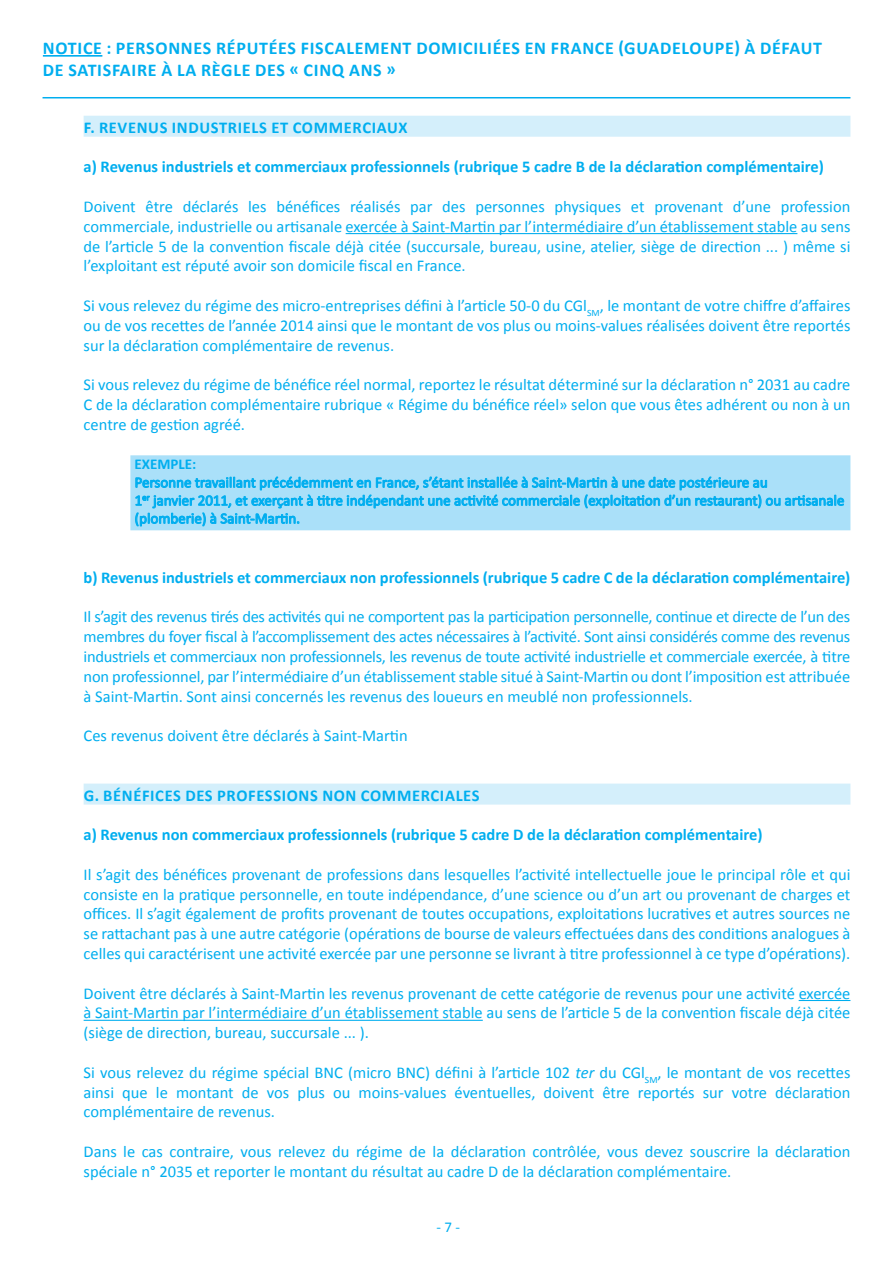
<style>
.page{position:relative;width:893px;height:1263px;background:#fff}
.page>*{position:absolute;margin:0;border:0;box-sizing:border-box;transform-origin:0 0}
.t1{font:700 18px/21.6px "Calibri";letter-spacing:.04em;color:#00aeef}
.t2{font:16.5px/19.8px "Calibri";color:#00aeef;text-align:justify}
.Sous_titré_foncé_sou{font:700 16.5px "Calibri";color:#00aeef}
.Sous_titré_foncé_sou-2{font:700 16.5px "Calibri";letter-spacing:.04em;color:#00aeef}
.t3{font:15px/18px "Calibri";color:#00aeef}
.s1{font-weight:700}
.s2{font-style:italic}
</style>
<div class="page">
<hr style="left:43px;top:55px;width:59px;height:2px;background:#00aeef">
<hr style="left:43px;top:97px;width:807px;height:1px;background:#00aeef">
<div style="left:84px;top:116px;width:766px;height:21px;background:#d4effb"></div>
<hr style="left:346px;top:233px;width:451px;height:1px;background:#00aeef">
<div style="left:130px;top:455px;width:720px;height:75px;background:#aae0f9"></div>
<div style="left:84px;top:783px;width:766px;height:21px;background:#d4effb"></div>
<hr style="left:799px;top:1000px;width:51px;height:1px;background:#00aeef">
<hr style="left:84px;top:1020px;width:399px;height:1px;background:#00aeef">
<svg style="left:135px;top:476px;width:709px;height:51px"></svg>
<p class="t1" style="left:43px;top:37px;width:781px">NOTICE : PERSONNES RÉPUTÉES FISCALEMENT DOMICILIÉES EN FRANCE (GUADELOUPE) À DÉFAUT<br>DE SATISFAIRE À LA RÈGLE DES « CINQ ANS »</p>
<p class="Sous_titré_foncé_sou-2" style="left:84px;top:117px;width:325px">F. REVENUS INDUSTRIELS ET COMMERCIAUX</p>
<p class="Sous_titré_foncé_sou" style="left:84px;top:156px;width:742px">a) Revenus industriels et commerciaux professionnels (rubrique 5 cadre B de la déclaration complémentaire)</p>
<p class="t2" style="left:84px;top:197px;width:768px">Doivent être déclarés les bénéfices réalisés par des personnes physiques et provenant d’une profession commerciale, industrielle ou artisanale exercée à Saint-Martin par l’intermédiaire d’un établissement stable au sens de l’article 5 de la convention fiscale déjà citée (succursale, bureau, usine, atelier, siège de direction ... ) même si l’exploitant est réputé avoir son domicile fiscal en France.</p>
<p class="t2" style="left:84px;top:296px;width:768px">Si vous relevez du régime des micro-entreprises défini à l’article 50-0 du CGl<sub>SM</sub>, le montant de votre chiffre d’affaires ou de vos recettes de l’année 2014 ainsi que le montant de vos plus ou moins-values réalisées doivent être reportés sur la déclaration complémentaire de revenus.</p>
<p class="t2" style="left:84px;top:375px;width:768px">Si vous relevez du régime de bénéfice réel normal, reportez le résultat déterminé sur la déclaration n° 2031 au cadre C de la déclaration complémentaire rubrique « Régime du bénéfice réel» selon que vous êtes adhérent ou non à un centre de gestion agréé.</p>
<p class="t3" style="left:135px;top:455px;width:711px"><span class="s1">EXEMPLE:<br></span>Personne travaillant précédemment en France, s’étant installée à Saint-Martin à une date postérieure au<br>1<sup>er</sup> janvier 2011, et exerçant à titre indépendant une activité commerciale (exploitation d’un restaurant) ou artisanale (plomberie) à Saint-Martin.</p>
<p class="Sous_titré_foncé_sou" style="left:84px;top:567px;width:768px">b) Revenus industriels et commerciaux non professionnels (rubrique 5 cadre C de la déclaration complémentaire)</p>
<p class="t2" style="left:84px;top:607px;width:768px">Il s’agit des revenus tirés des activités qui ne comportent pas la participation personnelle, continue et directe de l’un des membres du foyer fiscal à l’accomplissement des actes nécessaires à l’activité. Sont ainsi considérés comme des revenus industriels et commerciaux non professionnels, les revenus de toute activité industrielle et commerciale exercée, à titre non professionnel, par l’intermédiaire d’un établissement stable situé à Saint-Martin ou dont l’imposition est attribuée à Saint-Martin. Sont ainsi concernés les revenus des loueurs en meublé non professionnels.</p>
<p class="t2" style="left:84px;top:726px;width:326px">Ces revenus doivent être déclarés à Saint-Martin</p>
<p class="Sous_titré_foncé_sou-2" style="left:84px;top:784px;width:397px">G. BÉNÉFICES DES PROFESSIONS NON COMMERCIALES</p>
<p class="Sous_titré_foncé_sou" style="left:84px;top:824px;width:680px">a) Revenus non commerciaux professionnels (rubrique 5 cadre D de la déclaration complémentaire)</p>
<p class="t2" style="left:84px;top:864px;width:768px">Il s’agit des bénéfices provenant de professions dans lesquelles l’activité intellectuelle joue le principal rôle et qui consiste en la pratique personnelle, en toute indépendance, d’une science ou d’un art ou provenant de charges et offices. Il s’agit également de profits provenant de toutes occupations, exploitations lucratives et autres sources ne se rattachant pas à une autre catégorie (opérations de bourse de valeurs effectuées dans des conditions analogues à celles qui caractérisent une activité exercée par une personne se livrant à titre professionnel à ce type d’opérations).</p>
<p class="t2" style="left:84px;top:983px;width:768px">Doivent être déclarés à Saint-Martin les revenus provenant de cette catégorie de revenus pour une activité exercée à Saint-Martin par l’intermédiaire d’un établissement stable au sens de l’article 5 de la convention fiscale déjà citée (siège de direction, bureau, succursale ... ).</p>
<p class="t2" style="left:84px;top:1062px;width:768px">Si vous relevez du régime spécial BNC (micro BNC) défini à l’article 102 <span class="s2">ter</span> du CGl<sub>SM</sub>, le montant de vos recettes ainsi que le montant de vos plus ou moins-values éventuelles, doivent être reportés sur votre déclaration complémentaire de revenus.</p>
<p class="t2" style="left:84px;top:1142px;width:768px">Dans le cas contraire, vous relevez du régime de la déclaration contrôlée, vous devez souscrire la déclaration spéciale n° 2035 et reporter le montant du résultat au cadre D de la déclaration complémentaire.</p>
<p class="t3" style="left:436px;top:1218px;width:25px">- 7 -</p>
</div>
